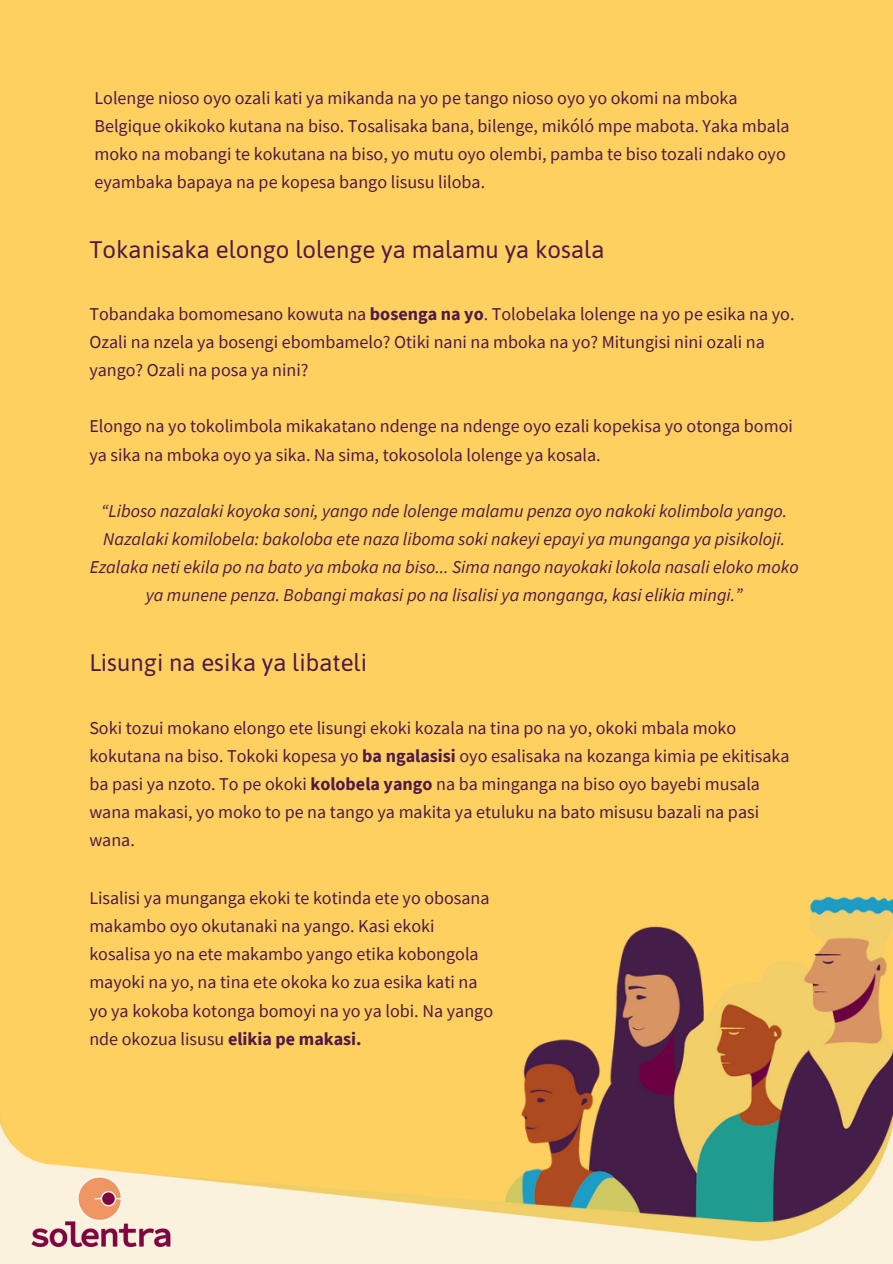
<style>
.page{position:relative;width:893px;height:1264px;background:#fff}
.page>*{position:absolute;margin:0;border:0;box-sizing:border-box;transform-origin:0 0}
.t1{font:24px "Asap";color:#4e1948}
.t2{font:18px/28.2px "Source Sans Pro";color:#4e1948}
.t3{font:italic 18px/28.2px "Source Sans Pro";color:#4e1948;text-align:center}
.s1{font-weight:700}
</style>
<div class="page">
<div style="left:0;top:0;width:892px;height:1263px;background:#fed060"></div>
<img style="left:523px;top:926px;width:232px;height:178px">
<img style="left:755px;top:896px;width:137px;height:208px">
<img style="left:0;top:1104px;width:892px;height:159px">
<img style="left:28px;top:1169px;width:146px;height:83px">
<p class="t2" style="left:94px;top:83px;width:696px">Lolenge nioso oyo ozali kati ya mikanda na yo pe tango nioso oyo yo okomi na mboka Belgique okikoko kutana na biso. Tosalisaka bana, bilenge, mikóló mpe mabota. Yaka mbala moko na mobangi te kokutana na biso, yo mutu oyo olembi, pamba te biso tozali ndako oyo eyambaka bapaya na pe kopesa bango lisusu liloba.</p>
<p class="t1" style="left:89px;top:235px;width:516px">Tokanisaka elongo lolenge ya malamu ya kosala</p>
<p class="t2" style="left:89px;top:299px;width:706px">Tobandaka bomomesano kowuta na <span class="s1">bosenga na yo</span>. Tolobelaka lolenge na yo pe esika na yo.<br>Ozali na nzela ya bosengi ebombamelo? Otiki nani na mboka na yo? Mitungisi nini ozali na yango? Ozali na posa ya nini?</p>
<p class="t2" style="left:89px;top:412px;width:705px">Elongo na yo tokolimbola mikakatano ndenge na ndenge oyo ezali kopekisa yo otonga bomoi ya sika na mboka oyo ya sika. Na sima, tokosolola lolenge ya kosala.</p>
<p class="t3" style="left:90px;top:496px;width:710px">“Liboso nazalaki koyoka soni, yango nde lolenge malamu penza oyo nakoki kolimbola yango.<br>Nazalaki komilobela: bakoloba ete naza liboma soki nakeyi epayi ya munganga ya pisikoloji.<br>Ezalaka neti ekila po na bato ya mboka na biso... Sima nango nayokaki lokola nasali eloko moko ya munene penza. Bobangi makasi po na lisalisi ya monganga, kasi elikia mingi.”</p>
<p class="t1" style="left:89px;top:648px;width:279px">Lisungi na esika ya libateli</p>
<p class="t2" style="left:89px;top:713px;width:701px">Soki tozui mokano elongo ete lisungi ekoki kozala na tina po na yo, okoki mbala moko kokutana na biso. Tokoki kopesa yo <span class="s1">ba ngalasisi</span> oyo esalisaka na kozanga kimia pe ekitisaka ba pasi ya nzoto. To pe okoki <span class="s1">kolobela yango</span> na ba minganga na biso oyo bayebi musala wana makasi, yo moko to pe na tango ya makita ya etuluku na bato misusu bazali na pasi wana.</p>
<p class="t2" style="left:89px;top:883px;width:405px">Lisalisi ya munganga ekoki te kotinda ete yo obosana makambo oyo okutanaki na yango. Kasi ekoki kosalisa yo na ete makambo yango etika kobongola mayoki na yo, na tina ete okoka ko zua esika kati na yo ya kokoba kotonga bomoyi na yo ya lobi. Na yango nde okozua lisusu <span class="s1">elikia pe makasi.</span></p>
</div>
